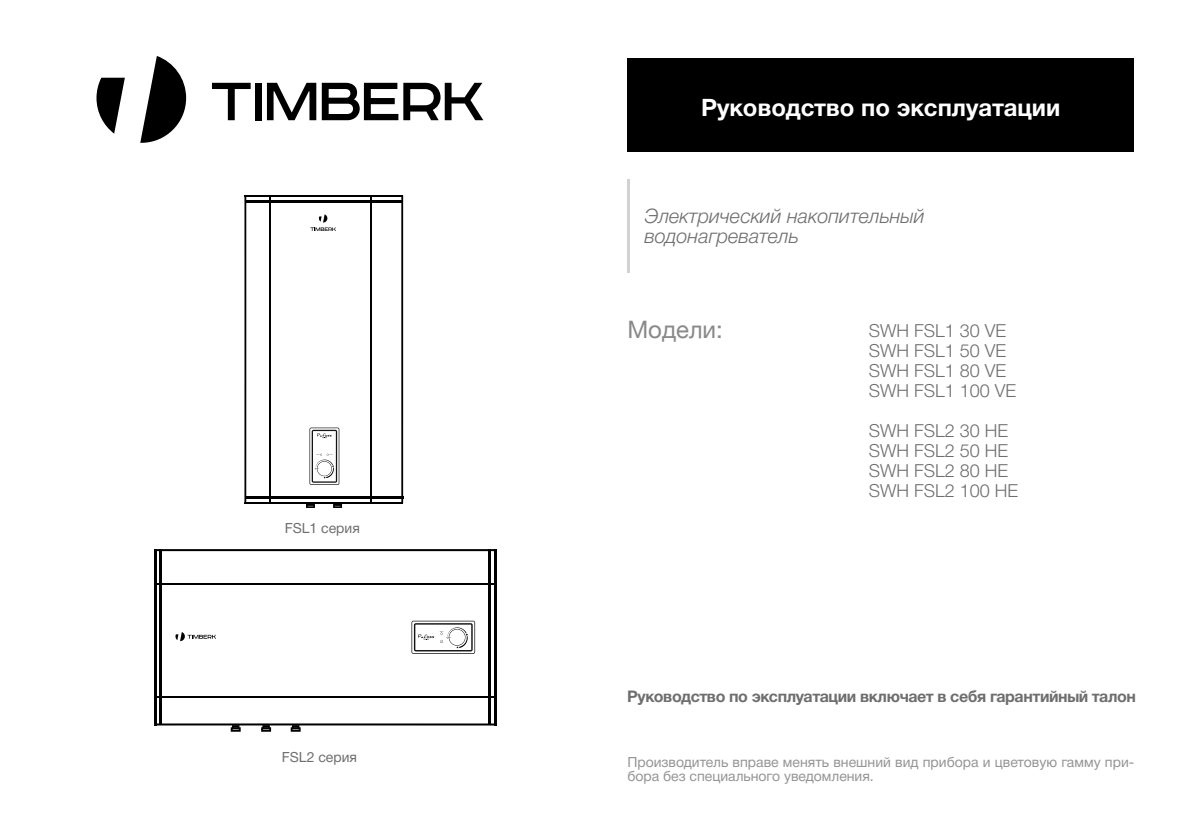
<style>
.page{position:relative;width:1191px;height:840px;background:#fff}
.page>*{position:absolute;margin:0;border:0;box-sizing:border-box;transform-origin:0 0}
.t1{font:700 24px "Helvetica Neue Cyr";color:#fff}
.t2{font:24px "Helvetica Neue";color:#898989}
.t3{font:italic 300 20px/19.6px "Helvetica Neue Cyr";color:#6e6e6e}
.t4{font:300 18px/20px "Helvetica Neue Cyr";color:#6e6e6e}
.t5{font:700 16px "Helvetica Neue Cyr";letter-spacing:-.025em;color:#6e6e6e}
.t6{font:14px/14px "Helvetica Neue Cyr";color:#949494}
.t7{font:14px "Helvetica Neue Cyr";color:#6e6e6e}
</style>
<div class="page">
<div style="left:627px;top:58px;width:507px;height:93px;background:#000"></div>
<hr style="left:627px;top:179px;width:3px;height:93px;background:#d2d2d2">
<svg style="left:140px;top:56px;width:46px;height:87px"></svg>
<svg style="left:96px;top:78px;width:29px;height:56px"></svg>
<svg style="left:212px;top:83px;width:39px;height:37px"></svg>
<div style="left:254px;top:83px;width:7px;height:37px;background:#000"></div>
<svg style="left:267px;top:83px;width:49px;height:37px"></svg>
<svg style="left:322px;top:83px;width:161px;height:37px"></svg>
<svg style="left:175px;top:632px;width:41px;height:8px"></svg>
<hr style="left:155px;top:695px;width:341px;height:2px;background:#000">
<hr style="left:155px;top:583px;width:341px;height:2px;background:#000">
<svg style="left:156px;top:549px;width:338px;height:2px"></svg>
<hr style="left:154px;top:549px;width:2px;height:176px;background:#000">
<hr style="left:494px;top:549px;width:2px;height:176px;background:#000">
<svg style="left:231px;top:729px;width:10px;height:2px"></svg>
<svg style="left:261px;top:729px;width:10px;height:2px"></svg>
<svg style="left:291px;top:729px;width:10px;height:2px"></svg>
<svg style="left:154px;top:723px;width:342px;height:6px"></svg>
<hr style="left:159px;top:549px;width:3px;height:175px;background:#000">
<hr style="left:488px;top:549px;width:2px;height:175px;background:#000">
<svg style="left:411px;top:620px;width:64px;height:33px"></svg>
<svg style="left:412px;top:621px;width:62px;height:31px"></svg>
<div style="left:449px;top:629px;width:16px;height:16px;background:#fff;border-radius:8px"></div>
<svg style="left:244px;top:197px;width:2px;height:304px"></svg>
<hr style="left:269px;top:195px;width:2px;height:308px;background:#000">
<hr style="left:370px;top:195px;width:2px;height:308px;background:#000">
<svg style="left:401px;top:197px;width:2px;height:304px"></svg>
<hr style="left:244px;top:195px;width:159px;height:2px;background:#000">
<hr style="left:244px;top:501px;width:159px;height:2px;background:#000">
<svg style="left:306px;top:501px;width:9px;height:6px"></svg>
<svg style="left:333px;top:501px;width:9px;height:6px"></svg>
<hr style="left:245px;top:200px;width:157px;height:3px;background:#000">
<hr style="left:245px;top:495px;width:159px;height:3px;background:#000">
<svg style="left:310px;top:214px;width:26px;height:17px"></svg>
<svg style="left:309px;top:427px;width:30px;height:57px"></svg>
<svg style="left:310px;top:428px;width:29px;height:56px"></svg>
<div style="left:317px;top:461px;width:14px;height:14px;background:#fff;border-radius:7px"></div>
<h1 class="t1" style="left:701px;top:94px;width:361px">Руководство по эксплуатации</h1>
<h2 class="t3" style="left:644px;top:206px;width:282px">Электрический накопительный водонагреватель</h2>
<p class="t7" style="left:285px;top:520px;width:77px">FSL1 серия</p>
<h1 class="t2" style="left:627px;top:314px;width:97px">Модели:</h1>
<p class="t4" style="left:869px;top:321px;width:149px">SWH FSL1 30 VE<br>SWH FSL1 50 VE<br>SWH FSL1 80 VE<br>SWH FSL1 100 VE</p>
<p class="t4" style="left:869px;top:421px;width:151px">SWH FSL2 30 HE<br>SWH FSL2 50 HE<br>SWH FSL2 80 HE<br>SWH FSL2 100 HE</p>
<p class="t5" style="left:627px;top:687px;width:510px">Руководство по эксплуатации включает в себя гарантийный талон</p>
<p class="t7" style="left:282px;top:748px;width:77px">FSL2 серия</p>
<p class="t6" style="left:627px;top:754px;width:508px">Производитель вправе менять внешний вид прибора и цветовую гамму при&shy;бора без специального уведомления.</p>
</div>
